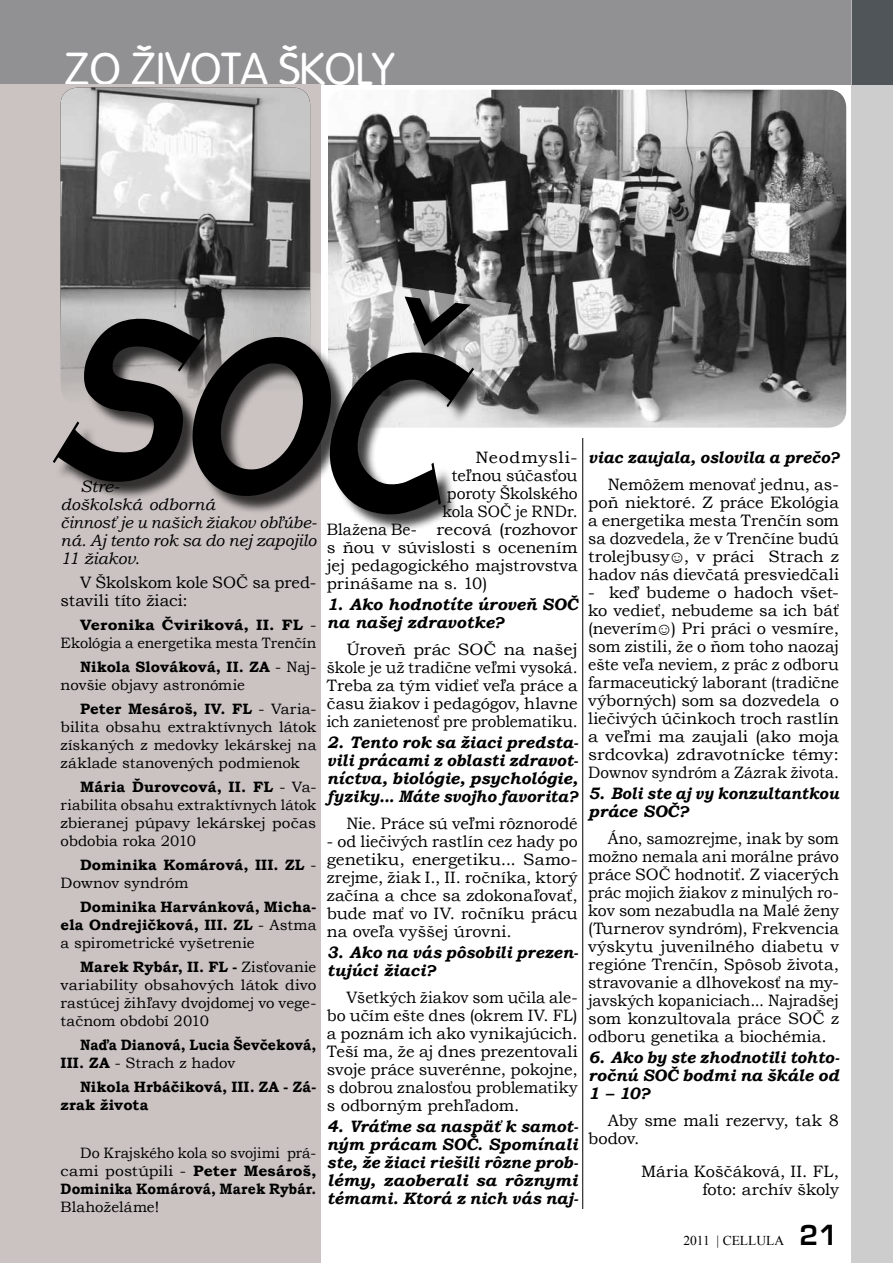
<style>
.page{position:relative;width:893px;height:1263px;background:#fff}
.page>*{position:absolute;margin:0;border:0;box-sizing:border-box;transform-origin:0 0}
.t1{font:45px "Vogue CE";color:#fff}
.t2{font:16.5px/18px "Bookman Old Style";letter-spacing:-.005em;color:#000;text-align:justify}
.t3{font:italic 700 16.5px/18px "Bookman Old Style";letter-spacing:.005em;color:#000}
.t4{font:16.5px/18px "Bookman Old Style";letter-spacing:-.005em;color:#000;text-align:justify;scale:.96 1}
.t5{font:16.5px/18px "Bookman Old Style";letter-spacing:-.005em;color:#000;text-align:justify;scale:.94 1}
.t6{font:16.5px/18px "Bookman Old Style";letter-spacing:-.005em;color:#000;text-align:justify;scale:1.05 1}
.t7{font:italic 16.5px/18px "Bookman Old Style";color:#000;scale:1.05 1}
.t8{font:16.5px "Bookman Old Style";letter-spacing:-.005em;color:#000;scale:.93 1}
.t9{font:italic 700 16.5px "Bookman Old Style";letter-spacing:.005em;color:#000;scale:.96 1}
.t10{font:16.5px "Bookman Old Style";letter-spacing:.045em;color:#000;scale:1.07 1}
.t11{font:15px/18px "Bookman Old Style";color:#000;text-align:justify}
.t12{font:700 15px/18px "Bookman Old Style";letter-spacing:.01em;color:#000}
.t13{font:15px/18px "Bookman Old Style";color:#000;text-align:justify;scale:.96 1}
.t14{font:15px/18px "Bookman Old Style";color:#000;text-align:right;scale:1.06 1}
.t15{font:700 15px/18px "Bookman Old Style";letter-spacing:.01em;color:#000;scale:.94 1}
.t16{font:13.5px "Times New Roman";color:#000}
.s1{font-weight:700}
.s2{font-weight:400}
.s3{font-family:"Euromode CE Bold";font-size:27px}
</style>
<div class="page">
<div style="left:851px;top:85px;width:42px;height:1178px;background:#cecdce"></div>
<div style="left:0;top:0;width:851px;height:85px;background:#919193"></div>
<div style="left:851px;top:0;width:42px;height:85px;background:#4f5559"></div>
<div style="left:0;top:84px;width:321px;height:1179px;background:#cac3c1"></div>
<hr style="left:582px;top:438px;width:1px;height:771px;background:#000">
<img style="left:61px;top:88px;width:249px;height:169px">
<img style="left:328px;top:90px;width:518px;height:338px">
<svg style="left:498px;top:266px;width:13px;height:162px;background:#909090"></svg>
<div style="left:55px;top:299px;width:435px;height:234px;background:#000;opacity:.75"></div>
<svg style="left:55px;top:257px;width:443px;height:264px"></svg>
<h1 class="t1" style="left:65px;top:43px;width:331px">ZO ŽIVOTA ŠKOLY</h1>
<p class="t7" style="left:61px;top:477px;width:246px;text-indent:20px">Stre-<br>doškolská odborná<br>činnosť je u našich žiakov obľúbe&shy;ná. Aj tento rok sa do nej zapojilo<br>11 žiakov.</p>
<p class="t2" style="left:61px;top:573px;width:257px;text-indent:20px">V Školskom kole SOČ sa pred&shy;stavili títo žiaci:</p>
<p class="t14" style="left:61px;top:616px;width:243px"><span class="s1">Veronika Čviriková, II . FL</span> -<br>Ekológia a energetika mesta Trenčín</p>
<p class="t11" style="left:61px;top:658px;width:257px;text-indent:19px"><span class="s1">Nikola Slováková, II . ZA</span> - Naj&shy;novšie objavy astronómie</p>
<p class="t11" style="left:61px;top:700px;width:257px;text-indent:20px"><span class="s1">Peter Mesároš, IV. FL</span> - Varia&shy;bilita obsahu extraktívnych látok získaných z medovky lekárskej na základe stanovených podmienok</p>
<p class="t11" style="left:61px;top:778px;width:257px;text-indent:20px"><span class="s1">Mária Ďurovcová, II . FL</span> - Va&shy;riabilita obsahu extraktívnych látok zbieranej púpavy lekárskej počas obdobia roka 2010</p>
<p class="t12" style="left:61px;top:855px;width:257px;text-indent:19px">Dominika Komárová, III . ZL <span class="s2">-<br>Downov syndróm</span></p>
<p class="t12" style="left:61px;top:897px;width:257px;text-align:justify;text-indent:20px">Dominika Harvánková, Micha&shy;ela Ondrejičková, III . ZL <span class="s2">- Astma a spirometrické vyšetrenie</span></p>
<p class="t11" style="left:61px;top:958px;width:257px;text-indent:20px"><span class="s1">Marek Rybár, II . FL -</span> Zisťovanie variability obsahových látok divo rastúcej žihľavy dvojdomej vo vege&shy;tačnom období 2010</p>
<p class="t15" style="left:61px;top:1035px;width:274px;text-indent:20px">Naďa Dianová, Lucia Ševčeková,<br>III . ZA <span class="s2">- Strach z hadov</span></p>
<p class="t12" style="left:61px;top:1077px;width:257px;text-indent:20px">Nikola Hrbáčiková, III . ZA - Zá&shy;zrak života</p>
<p class="t13" style="left:61px;top:1144px;width:268px;text-indent:20px">Do Krajského kola so svojimi prá&shy;cami postúpili - <span class="s1">Peter Mesároš, Dominika Komárová, Marek Rybár.</span></p>
<p class="t11" style="left:61px;top:1198px;width:100px">Blahoželáme!</p>
<p class="t10" style="left:475px;top:446px;width:97px">Neodmysli-</p>
<p class="t2" style="left:451px;top:466px;width:128px">teľnou súčasťou</p>
<p class="t4" style="left:447px;top:484px;width:138px">poroty Školského</p>
<p class="t8" style="left:442px;top:500px;width:147px">kola SOČ je RNDr.</p>
<p class="t8" style="left:327px;top:518px;width:271px">Blažena Be- recová (rozhovor</p>
<p class="t2" style="left:327px;top:538px;width:252px">s ňou v súvislosti s ocenením</p>
<p class="t2" style="left:327px;top:556px;width:252px">jej pedagogického majstrovstva</p>
<p class="t2" style="left:327px;top:574px;width:162px">prinášame na s. 10)</p>
<p class="t3" style="left:327px;top:595px;width:252px">1. Ako hodnotíte úroveň SOČ na našej zdravotke?</p>
<p class="t6" style="left:327px;top:640px;width:240px;text-indent:20px">Úroveň prác SOČ na našej škole je už tradične veľmi vysoká.<br>Treba za tým vidieť veľa práce a času žiakov i pedagógov, hlavne ich zanietenosť pre problematiku.</p>
<p class="t3" style="left:327px;top:733px;width:253px;text-align:justify">2. Tento rok sa žiaci predsta&shy;vili prácami z oblasti zdravot&shy;níctva, biológie, psychológie, fyziky... Máte svojho favorita?</p>
<p class="t2" style="left:346px;top:814px;width:233px">Nie. Práce sú veľmi rôznorodé</p>
<p class="t2" style="left:327px;top:832px;width:252px">- od liečivých rastlín cez hady po genetiku, energetiku... Samo&shy;zrejme, žiak I., II. ročníka, ktorý začína a chce sa zdokonaľovať, bude mať vo IV. ročníku prácu na oveľa vyššej úrovni.</p>
<p class="t3" style="left:327px;top:943px;width:253px">3. Ako na vás pôsobili prezen&shy;tujúci žiaci?</p>
<p class="t5" style="left:327px;top:988px;width:268px;text-indent:20px">Všetkých žiakov som učila ale&shy;bo učím ešte dnes (okrem IV. FL) a poznám ich ako vynikajúcich.<br>Teší ma, že aj dnes prezentovali svoje práce suverénne, pokojne, s dobrou znalosťou problematiky s odborným prehľadom.</p>
<p class="t3" style="left:327px;top:1117px;width:253px;text-align:justify">4. Vráťme sa naspäť k samot&shy;ným prácam SOČ. Spomínali ste, že žiaci riešili rôzne prob&shy;lémy, zaoberali sa rôznymi témami. Ktorá z nich vás naj-</p>
<p class="t9" style="left:588px;top:445px;width:263px">viac zaujala, oslovila a prečo?</p>
<p class="t2" style="left:588px;top:475px;width:252px;text-indent:20px">Nemôžem menovať jednu, as&shy;poň niektoré. Z práce Ekológia a energetika mesta Trenčín som sa dozvedela, že v Trenčíne budú trolejbusy☺, v práci Strach z hadov nás dievčatá presviedčali</p>
<p class="t2" style="left:588px;top:583px;width:252px">- keď budeme o hadoch všet&shy;ko vedieť, nebudeme sa ich báť (neverím☺) Pri práci o vesmíre, som zistili, že o ňom toho naozaj ešte veľa neviem, z prác z odboru farmaceutický laborant (tradične výborných) som sa dozvedela o liečivých účinkoch troch rastlín a veľmi ma zaujali (ako moja srdcovka) zdravotnícke témy:<br>Downov syndróm a Zázrak života.</p>
<p class="t3" style="left:588px;top:784px;width:253px">5. Boli ste aj vy konzultantkou práce SOČ?</p>
<p class="t4" style="left:588px;top:829px;width:263px;text-indent:20px">Áno, samozrejme, inak by som možno nemala ani morálne právo práce SOČ hodnotiť. Z viacerých prác mojich žiakov z minulých ro&shy;kov som nezabudla na Malé ženy (Turnerov syndróm), Frekvencia výskytu juvenilného diabetu v regióne Trenčín, Spôsob života, stravovanie a dlhovekosť na my&shy;javských kopaniciach... Najradšej som konzultovala práce SOČ z odboru genetika a biochémia.</p>
<p class="t3" style="left:588px;top:1048px;width:253px;text-align:justify">6. Ako by ste zhodnotili tohto&shy;ročnú SOČ bodmi na škále od 1 – 10?</p>
<p class="t2" style="left:588px;top:1111px;width:252px;text-indent:20px">Aby sme mali rezervy, tak 8 bodov.</p>
<p class="t2" style="left:641px;top:1162px;width:199px;text-align:right">Mária Koščáková, II. FL, foto: archív školy</p>
<p class="t16" style="left:683px;top:1232px;width:156px">2011 | CELLULA <span class="s3">21</span></p>
</div>
